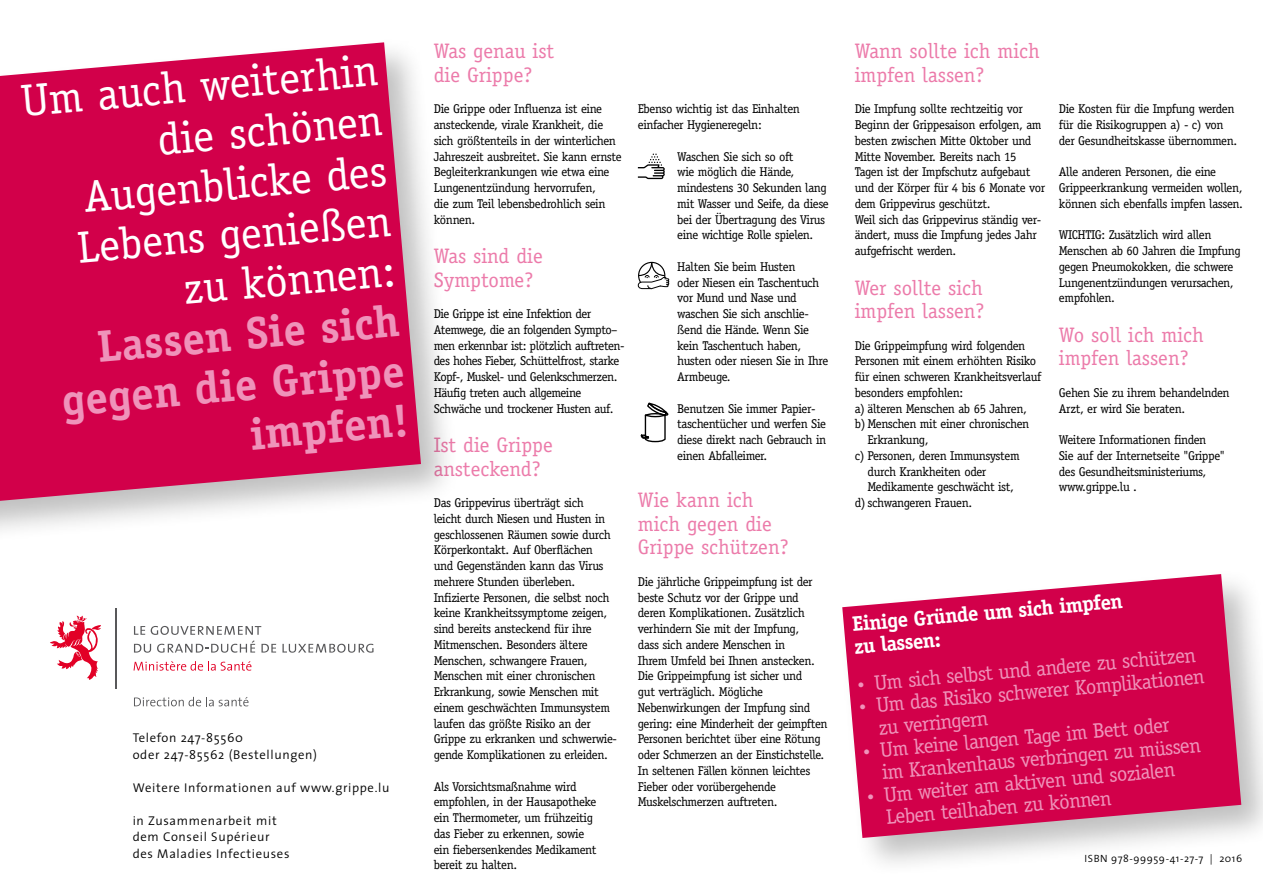
<style>
.page{position:relative;width:1263px;height:893px;background:#fff}
.page>*{position:absolute;margin:0;border:0;box-sizing:border-box;transform-origin:0 0}
.t1{font:45px/50.2px "Officina Serif";color:#fff;text-align:right}
.t2{font:700 45px/50.2px "Officina Serif";color:#ef93ba;text-align:right}
.t3{font:21px/22.5px "Officina Serif";color:#ef93ba}
.t4{font:21px/23.7px "Officina Serif";color:#ec7baa}
.t5{font:700 21px/22.5px "Officina Serif";color:#fff}
.t6{font:12.75px/15.8px "Officina Serif";letter-spacing:-.03em;color:#000}
.t7{font:300 12.75px/16.5px "The Sans";letter-spacing:.05em;color:#000}
.t8{font:300 10.5px "The Sans";letter-spacing:.05em;color:#000}
.s1{font-size:13.5px}
</style>
<div class="page">
<svg style="left:638px;top:154px;width:27px;height:25px"></svg>
<svg style="left:640px;top:403px;width:28px;height:40px"></svg>
<div style="left:836px;top:568px;width:427px;height:310px;background:#000;opacity:.25"></div>
<svg style="left:842px;top:574px;width:399px;height:264px;background:#d52664"></svg>
<div style="left:0;top:37px;width:461px;height:510px;background:#000;opacity:.25"></div>
<svg style="left:0;top:42px;width:421px;height:459px;background:#d41a5b"></svg>
<svg style="left:134px;top:626px;width:142px;height:27px"></svg>
<svg style="left:282px;top:644px;width:91px;height:9px"></svg>
<svg style="left:134px;top:661px;width:117px;height:10px"></svg>
<svg style="left:50px;top:615px;width:51px;height:65px"></svg>
<svg style="left:134px;top:697px;width:115px;height:9px"></svg>
<hr style="left:115px;top:608px;width:2px;height:80px;background:#58585a">
<svg style="left:637px;top:261px;width:33px;height:29px"></svg>
<h1 class="t1" style="left:19px;top:76px;width:359px;rotate:-5deg">Um auch weiterhin die schönen<br>Augenblicke des<br>Lebens genießen zu können:</h1>
<h1 class="t2" style="left:55px;top:325px;width:345px;rotate:-5deg">Lassen Sie sich gegen die Grippe impfen!</h1>
<p class="t7" style="left:133px;top:729px;width:186px">Telefon 247-85560<br>oder 247-85562 (Bestellungen)</p>
<p class="t7" style="left:133px;top:778px;width:258px">Weitere Informationen auf www.grippe.lu</p>
<p class="t7" style="left:133px;top:811px;width:158px">in Zusammenarbeit mit dem Conseil Supérieur des Maladies Infectieuses</p>
<h2 class="t4" style="left:434px;top:39px;width:122px">Was genau ist die Grippe?</h2>
<p class="t6" style="left:434px;top:101px;width:189px">Die Grippe oder Influenza ist eine ansteckende, virale Krankheit, die sich größtenteils in der winterlichen<br>Jahreszeit ausbreitet. Sie kann ernste<br>Begleiterkrankungen wie etwa eine<br>Lungenentzündung hervorrufen,<br>die zum Teil lebensbedrohlich sein können.</p>
<h2 class="t4" style="left:434px;top:244px;width:111px">Was sind die<br>Symptome?</h2>
<p class="t6" style="left:434px;top:306px;width:192px">Die Grippe ist eine Infektion der Atemwege, die an folgenden Sympto– men erkennbar ist: plötzlich auftreten&shy;des hohes Fieber, Schüttelfrost, starke Kopf-, Muskel- und Gelenkschmerzen.<br>Häufig treten auch allgemeine Schwäche und trockener Husten auf.</p>
<h2 class="t4" style="left:434px;top:433px;width:121px">Ist die Grippe ansteckend?</h2>
<p class="t6" style="left:434px;top:495px;width:185px">Das Grippevirus überträgt sich<br>leicht durch Niesen und Husten in geschlossenen Räumen sowie durch<br>Körperkontakt. Auf Oberflächen<br>und Gegenständen kann das Virus mehrere Stunden überleben.<br>Infizierte Personen, die selbst noch keine Krankheitssymptome zeigen, sind bereits ansteckend für ihre<br>Mitmenschen. Besonders ältere<br>Menschen, schwangere Frauen,<br>Menschen mit einer chronischen<br>Erkrankung, sowie Menschen mit einem geschwächten Immunsystem laufen das größte Risiko an der<br>Grippe zu erkranken und schwerwie&shy;gende Komplikationen zu erleiden.</p>
<p class="t6" style="left:434px;top:778px;width:164px">Als Vorsichtsmaßnahme wird empfohlen, in der Hausapotheke ein Thermometer, um frühzeitig das Fieber zu erkennen, sowie ein fiebersenkendes Medikament bereit zu halten.</p>
<p class="t6" style="left:638px;top:101px;width:164px">Ebenso wichtig ist das Einhalten einfacher Hygieneregeln:</p>
<p class="t6" style="left:677px;top:148px;width:153px">Waschen Sie sich so oft<br>wie möglich die Hände, mindestens 30 Sekunden lang mit Wasser und Seife, da diese bei der Übertragung des Virus eine wichtige Rolle spielen.</p>
<p class="t6" style="left:677px;top:259px;width:153px">Halten Sie beim Husten<br>oder Niesen ein Taschentuch vor Mund und Nase und waschen Sie sich anschlie&shy;ßend die Hände. Wenn Sie kein Taschentuch haben, husten oder niesen Sie in Ihre<br>Armbeuge.</p>
<p class="t6" style="left:677px;top:400px;width:151px">Benutzen Sie immer Papier&shy;taschentücher und werfen Sie diese direkt nach Gebrauch in einen Abfalleimer.</p>
<h2 class="t4" style="left:638px;top:488px;width:152px">Wie kann ich mich gegen die<br>Grippe schützen?</h2>
<p class="t6" style="left:638px;top:574px;width:191px">Die jährliche Grippeimpfung ist der beste Schutz vor der Grippe und deren Komplikationen. Zusätzlich verhindern Sie mit der Impfung,<br>dass sich andere Menschen in<br>Ihrem Umfeld bei Ihnen anstecken.<br>Die Grippeimpfung ist sicher und<br>gut verträglich. Mögliche Nebenwirkungen der Impfung sind gering: eine Minderheit der geimpften Personen berichtet über eine Rötung oder Schmerzen an der Einstichstelle.<br>In seltenen Fällen können leichtes Fieber oder vorübergehende Muskelschmerzen auftreten.</p>
<h2 class="t4" style="left:855px;top:39px;width:187px">Wann sollte ich mich impfen lassen?</h2>
<p class="t6" style="left:855px;top:101px;width:192px">Die Impfung sollte rechtzeitig vor Beginn der Grippesaison erfolgen, am besten zwischen Mitte Oktober und Mitte November. Bereits nach 15<br>Tagen ist der Impfschutz aufgebaut und der Körper für 4 bis 6 Monate vor dem Grippevirus geschützt.<br>Weil sich das Grippevirus ständig ver&shy;ändert, muss die Impfung jedes Jahr aufgefrischt werden.</p>
<h2 class="t4" style="left:855px;top:276px;width:131px">Wer sollte sich impfen lassen?</h2>
<p class="t6" style="left:855px;top:337px;width:172px">Die Grippeimpfung wird folgenden</p>
<p class="t6" style="left:855px;top:353px;width:183px">Personen mit einem erhöhten Risiko</p>
<p class="t6" style="left:855px;top:369px;width:188px">für einen schweren Krankheitsverlauf</p>
<p class="t6" style="left:855px;top:385px;width:110px">besonders empfohlen:</p>
<p class="t6" style="left:855px;top:400px;width:174px">a) älteren Menschen ab 65 Jahren,</p>
<p class="t6" style="left:855px;top:416px;width:176px">b) Menschen mit einer chronischen</p>
<p class="t6" style="left:867px;top:432px;width:63px">Erkrankung,</p>
<p class="t6" style="left:855px;top:448px;width:166px">c) Personen, deren Immunsystem</p>
<p class="t6" style="left:867px;top:463px;width:120px">durch Krankheiten oder</p>
<p class="t6" style="left:867px;top:479px;width:148px">Medikamente geschwächt ist,</p>
<p class="t6" style="left:855px;top:495px;width:119px">d) schwangeren Frauen.</p>
<p class="t6" style="left:1059px;top:101px;width:180px">Die Kosten für die Impfung werden für die Risikogruppen a) - c) von der Gesundheitskasse übernommen.</p>
<p class="t6" style="left:1059px;top:164px;width:186px">Alle anderen Personen, die eine<br>Grippeerkrankung vermeiden wollen, können sich ebenfalls impfen lassen.</p>
<p class="t6" style="left:1059px;top:227px;width:183px">WICHTIG: Zusätzlich wird allen<br>Menschen ab 60 Jahren die Impfung gegen Pneumokokken, die schwere<br>Lungenentzündungen verursachen, empfohlen.</p>
<h2 class="t4" style="left:1059px;top:323px;width:147px">Wo soll ich mich impfen lassen?</h2>
<p class="t6" style="left:1059px;top:385px;width:172px">Gehen Sie zu ihrem behandelnden<br>Arzt, er wird Sie beraten.</p>
<p class="t6" style="left:1059px;top:432px;width:168px">Weitere Informationen finden<br>Sie auf der Internetseite "Grippe" des Gesundheitsministeriums, www.grippe.lu .</p>
<h2 class="t5" style="left:851px;top:613px;width:273px;rotate:-5deg">Einige Gründe um sich impfen zu lassen:</h2>
<h2 class="t3" style="left:856px;top:673px;width:341px;rotate:-5deg"><span class="s1">•</span> Um sich selbst und andere zu schützen</h2>
<h2 class="t3" style="left:875px;top:694px;width:331px;text-indent:-17px;rotate:-5deg"><span class="s1">•</span> Um das Risiko schwerer Komplikationen zu verringern</h2>
<h2 class="t3" style="left:879px;top:739px;width:321px;text-indent:-17px;rotate:-5deg"><span class="s1">•</span> Um keine langen Tage im Bett oder<br>im Krankenhaus verbringen zu müssen</h2>
<h2 class="t3" style="left:883px;top:783px;width:293px;text-indent:-17px;rotate:-5deg"><span class="s1">•</span> Um weiter am aktiven und sozialen<br>Leben teilhaben zu können</h2>
<p class="t8" style="left:1084px;top:849px;width:159px">ISBN 978-99959-41-27-7 | 2016</p>
</div>
